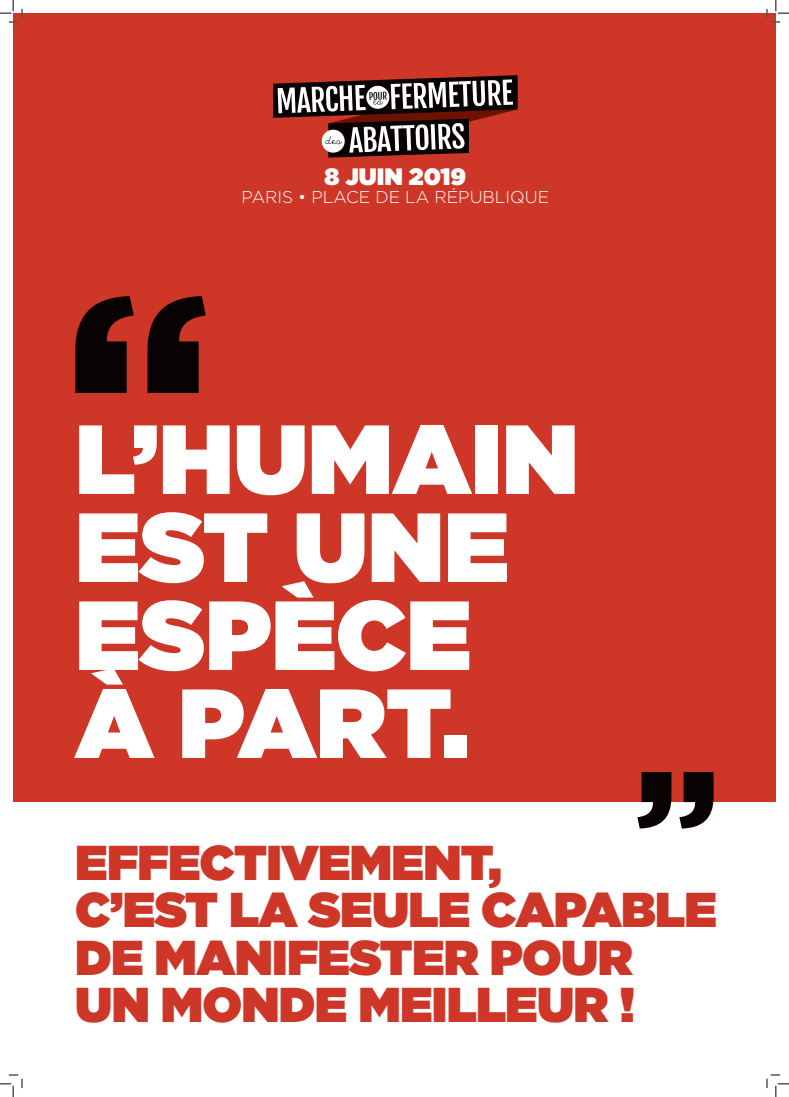
<style>
.page{position:relative;width:789px;height:1097px;background:#fff}
.page>*{position:absolute;margin:0;border:0;box-sizing:border-box;transform-origin:0 0}
.t1{font:900 97.75px/87.9px "Gotham";color:#fff}
.t2{font:900 48.88px/47.1px "Gotham";letter-spacing:-.015em;color:#ce3727}
.t3{font:900 23.69px "Gotham";color:#fff}
.t4{font:300 17.06px "Gotham";color:#fff}
</style>
<div class="page">
<div style="left:13px;top:13px;width:762px;height:789px;background:#ce3727"></div>
<svg style="left:75px;top:296px;width:59px;height:97px"></svg>
<svg style="left:147px;top:296px;width:59px;height:97px"></svg>
<svg style="left:679px;top:772px;width:34px;height:56px"></svg>
<svg style="left:637px;top:772px;width:34px;height:56px"></svg>
<svg style="left:273px;top:75px;width:244px;height:82px"></svg>
<svg style="left:0;top:0;width:23px;height:23px"></svg>
<svg style="left:0;top:1074px;width:23px;height:22px"></svg>
<svg style="left:766px;top:0;width:22px;height:23px"></svg>
<svg style="left:766px;top:1074px;width:22px;height:22px"></svg>
<p class="t3" style="left:324px;top:159px;width:143px">8 JUIN 2019</p>
<p class="t4" style="left:241px;top:186px;width:309px">PARIS • PLACE DE LA RÉPUBLIQUE</p>
<h1 class="t1" style="left:75px;top:413px;width:504px">L’HUMAIN<br>EST UNE<br>ESPÈCE<br>À PART.</h1>
<p class="t2" style="left:75px;top:838px;width:642px">EFFECTIVEMENT,<br>C’EST LA SEULE CAPABLE<br>DE MANIFESTER POUR<br>UN MONDE MEILLEUR !</p>
</div>
